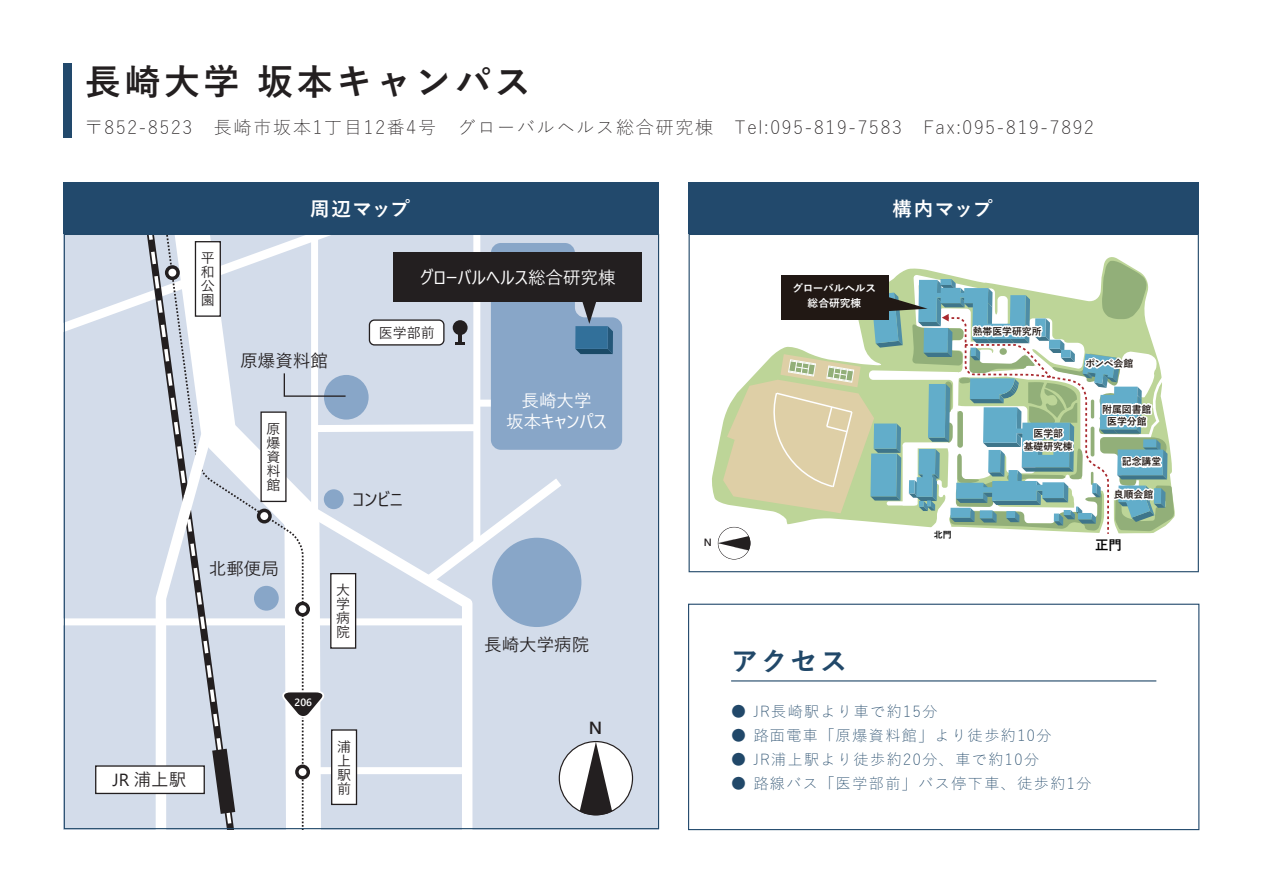
<style>
.page{position:relative;width:1263px;height:893px;background:#fff}
.page>*{position:absolute;margin:0;border:0;box-sizing:border-box;transform-origin:0 0}
.t1{font:700 36px "Yu Gothic";letter-spacing:.1em;color:#231f20}
.t2{font:700 27px "Yu Gothic";color:#214869}
.t3{font:700 19.5px "Yu Gothic";letter-spacing:.025em;color:#fff}
.t4{font:300 18px "Yu Gothic";letter-spacing:.1em;color:#231f20}
.t5{font:17.55px "Yu Gothic UI";color:#231f20}
.t6{font:17.55px/21px "Yu Gothic UI";color:#fff;text-align:center}
.t7{font:700 17.55px "Yu Gothic UI";color:#231f20}
.t8{font:300 15px "Yu Gothic";letter-spacing:.1em;color:#214869}
.t9{font:13.95px/14px "Yu Gothic UI";color:#231f20;text-align:justify}
.t10{font:700 13.35px "Yu Gothic";color:#030303}
.t11{font:700 10.65px/14.2px "Yu Gothic";letter-spacing:-.015em;color:#fff;text-align:center}
.t12{font:700 10.5px "Yu Gothic UI";color:#fff}
.t13{font:700 10.5px "Yu Gothic UI";color:#231f20}
.t14{font:700 9.9px/12.5px "Yu Gothic";color:#211814;text-align:center}
.t15{font:700 9px "Yu Gothic";color:#030303}
</style>
<div class="page">
<div style="left:688px;top:604px;width:511px;height:226px;border:1px solid #22496c"></div>
<div style="left:689px;top:183px;width:510px;height:51px;background:#22496c"></div>
<svg style="left:689px;top:234px;width:510px;height:338px"></svg>
<div style="left:64px;top:183px;width:595px;height:51px;background:#22496c"></div>
<svg style="left:64px;top:234px;width:595px;height:595px;background:#c7d0dd"></svg>
<hr style="left:731px;top:680px;width:425px;height:1px;background:#214869">
<div style="left:64px;top:64px;width:8px;height:74px;background:#22496c"></div>
<svg style="left:718px;top:527px;width:32px;height:33px"></svg>
<div style="left:718px;top:527px;width:32px;height:33px;border:1px solid #231f20;border-radius:50%"></div>
<svg style="left:711px;top:255px;width:464px;height:278px"></svg>
<svg style="left:718px;top:260px;width:459px;height:291px"></svg>
<h1 class="t1" style="left:85px;top:62px;width:447px">長崎大学 坂本キャンパス</h1>
<p class="t4" style="left:85px;top:110px;width:1010px">〒852-8523　長崎市坂本1丁目12番4号　グローバルヘルス総合研究棟　Tel:095-819-7583　Fax:095-819-7892</p>
<p class="t9" style="left:201px;top:249px;width:15px">平和公園</p>
<h3 class="t3" style="left:310px;top:198px;width:102px">周辺マップ</h3>
<p class="t6" style="left:420px;top:265px;width:197px">グローバルヘルス総合研究棟</p>
<p class="t5" style="left:240px;top:345px;width:89px">原爆資料館</p>
<p class="t9" style="left:266px;top:420px;width:15px">原爆資料館</p>
<p class="t9" style="left:379px;top:324px;width:57px">医学部前</p>
<p class="t5" style="left:352px;top:484px;width:52px">コンビニ</p>
<p class="t6" style="left:506px;top:387px;width:102px">長崎大学<br>坂本キャンパス</p>
<p class="t5" style="left:209px;top:552px;width:72px">北郵便局</p>
<p class="t5" style="left:113px;top:763px;width:75px">JR 浦上駅</p>
<p class="t12" style="left:295px;top:696px;width:19px">206</p>
<p class="t9" style="left:336px;top:581px;width:15px">大学病院</p>
<p class="t9" style="left:337px;top:738px;width:15px">浦上駅前</p>
<p class="t5" style="left:484px;top:628px;width:107px">長崎大学病院</p>
<p class="t7" style="left:589px;top:718px;width:15px">N</p>
<p class="t13" style="left:704px;top:537px;width:10px">N</p>
<h3 class="t3" style="left:892px;top:198px;width:102px">構内マップ</h3>
<p class="t11" style="left:792px;top:282px;width:85px">グローバルヘルス総合研究棟</p>
<p class="t15" style="left:934px;top:530px;width:19px">北門</p>
<p class="t14" style="left:973px;top:325px;width:70px">熱帯医学研究所</p>
<p class="t14" style="left:1024px;top:428px;width:51px">医学部<br>基礎研究棟</p>
<p class="t14" style="left:1085px;top:358px;width:49px">ポンぺ会館</p>
<p class="t14" style="left:1102px;top:403px;width:51px">附属図書館医学分館</p>
<p class="t14" style="left:1122px;top:456px;width:41px">記念講堂</p>
<p class="t14" style="left:1114px;top:488px;width:41px">良順会館</p>
<p class="t10" style="left:1095px;top:537px;width:28px">正門</p>
<h2 class="t2" style="left:731px;top:645px;width:118px">アクセス</h2>
<p class="t8" style="left:731px;top:697px;width:208px">● JR長崎駅より車で約15分</p>
<p class="t8" style="left:731px;top:721px;width:322px">● 路面電車「原爆資料館」より徒歩約10分</p>
<p class="t8" style="left:731px;top:745px;width:309px">● JR浦上駅より徒歩約20分、車で約10分</p>
<p class="t8" style="left:731px;top:769px;width:362px">● 路線バス「医学部前」バス停下車、徒歩約1分</p>
</div>
